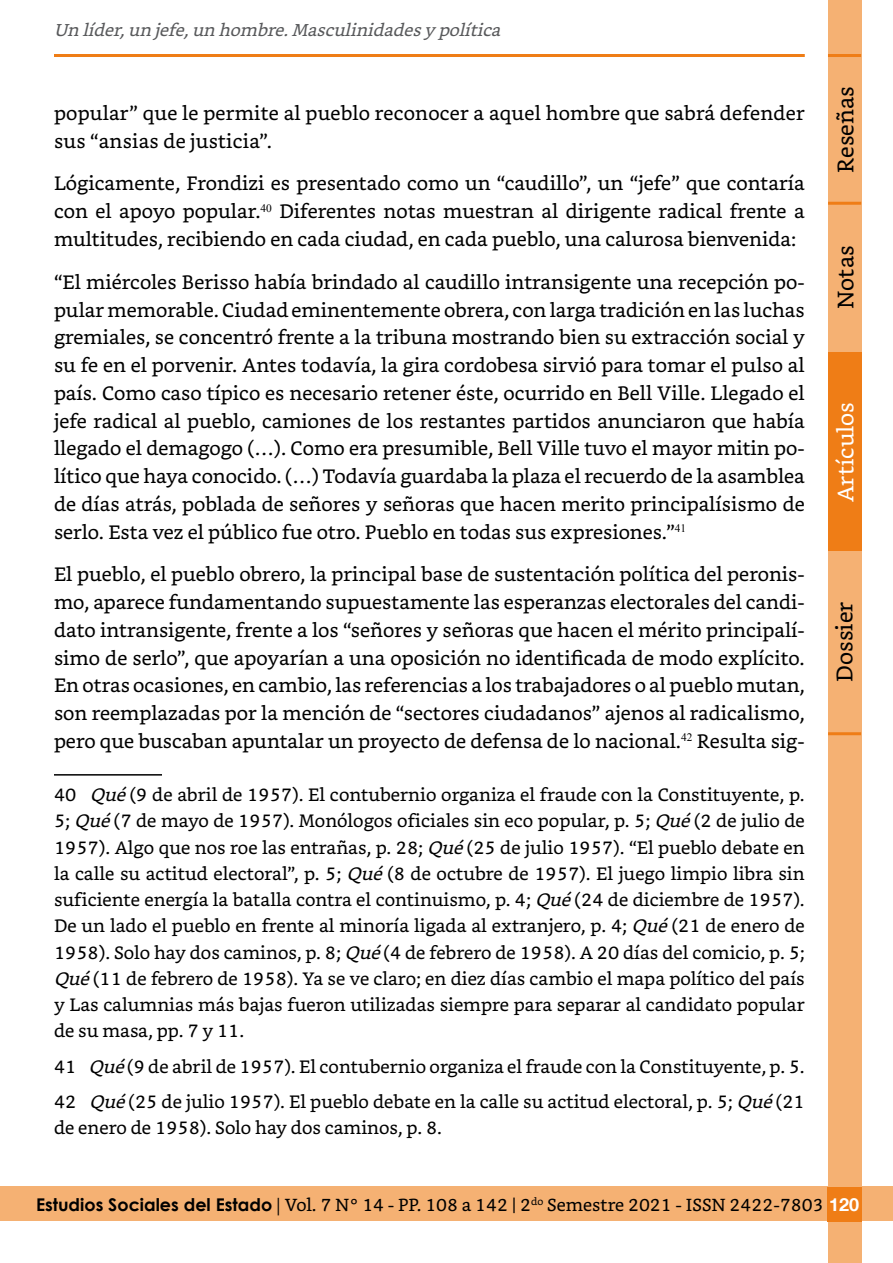
<style>
.page{position:relative;width:893px;height:1263px;background:#fff}
.page>*{position:absolute;margin:0;border:0;box-sizing:border-box;transform-origin:0 0}
.t1{font:22.5px "Bookerly";color:#000}
.t2{font:22.5px "Bookerly";color:#fff}
.Cuerpo{font:19.5px/27.8px "Bookerly";color:#000;text-align:justify}
.Notas_al_pie{font:18px/26.2px "Bookerly";color:#000;text-align:justify}
.t3{font:17.55px "Bookerly";color:#000}
.t4{font:italic 17.25px "Bookerly";color:#58595b}
.s1{font-style:italic}
.s2{font-family:"Century Gothic";font-weight:700}
.s3{font-family:"Minion Pro"}
.s4{font-family:"Helvetica Neue";font-weight:700;font-size:18px;color:#fff}
</style>
<div class="page">
<div style="left:0;top:1187px;width:893px;height:34px;background:#f5b173"></div>
<div style="left:828px;top:0;width:33px;height:1263px;background:#f5b173"></div>
<div style="left:828px;top:352px;width:33px;height:199px;background:#ef7d16"></div>
<hr style="left:828px;top:732px;width:33px;height:3px;background:#ef7d16">
<div style="left:827px;top:1187px;width:35px;height:35px;background:#ef7d16"></div>
<hr style="left:828px;top:202px;width:33px;height:3px;background:#ef7d16">
<hr style="left:828px;top:54px;width:33px;height:3px;background:#ef7d16">
<hr style="left:54px;top:54px;width:751px;height:3px;background:#ef7d16">
<hr style="left:54px;top:774px;width:108px;height:2px;background:#000">
<p class="t4" style="left:54px;top:20px;width:454px">Unlíder,unj efe,unhombre.Masculinidadesypolítica</p>
<p class="Cuerpo" style="left:54px;top:99px;width:752px">popular” que le permite al pueblo reconocer a aquel hombre que sabrá defender sus “ansias de justicia”.</p>
<p class="Cuerpo" style="left:54px;top:170px;width:752px">Lógicamente, Frondizi es presentado como un “caudillo”, un “jefe” que contaría con el apoyo popular.<sup>40</sup> Diferentes notas muestran al dirigente radical frente a multitudes, recibiendo en cada ciudad, en cada pueblo, una calurosa bienvenida:</p>
<p class="Cuerpo" style="left:54px;top:268px;width:752px">“El miércoles Berisso había brindado al caudillo intransigente una recepción po&shy;pular memorable. Ciudad eminentemente obrera, con larga tradición en las luchas gremiales, se concentró frente a la tribuna mostrando bien su extracción social y su fe en el porvenir. Antes todavía, la gira cordobesa sirvió para tomar el pulso al país. Como caso típico es necesario retener éste, ocurrido en Bell Ville. Llegado el jefe radical al pueblo, camiones de los restantes partidos anunciaron que había llegado el demagogo (…). Como era presumible, Bell Ville tuvo el mayor mitin po&shy;lítico que haya conocido. (…) Todavía guardaba la plaza el recuerdo de la asamblea de días atrás, poblada de señores y señoras que hacen merito principalísismo de serlo. Esta vez el público fue otro. Pueblo en todas sus expresiones.”<sup>41</sup></p>
<p class="Cuerpo" style="left:54px;top:561px;width:752px">El pueblo, el pueblo obrero, la principal base de sustentación política del peronis&shy;mo, aparece fundamentando supuestamente las esperanzas electorales del candi&shy;dato intransigente, frente a los “señores y señoras que hacen el mérito principalí&shy;simo de serlo”, que apoyarían a una oposición no identificada de modo explícito.<br>En otras ocasiones, en cambio, las referencias a los trabajadores o al pueblo mutan, son reemplazadas por la mención de “sectores ciudadanos” ajenos al radicalismo, pero que buscaban apuntalar un proyecto de defensa de lo nacional.<sup>42</sup> Resulta sig-</p>
<p class="Notas_al_pie" style="left:54px;top:782px;width:752px">40 <span class="s1">Qué</span>(9 de abril de 1957). El contubernio organiza el fraude con la Constituyente, p.<br>5; <span class="s1">Qué</span>(7 de mayo de 1957). Monólogos oficiales sin eco popular, p. 5; <span class="s1">Qué</span>(2 de julio de 1957). Algo que nos roe las entrañas, p. 28; <span class="s1">Qué</span>(25 de julio 1957). “El pueblo debate en la calle su actitud electoral”, p. 5; <span class="s1">Qué</span>(8 de octubre de 1957). El juego limpio libra sin suficiente energía la batalla contra el continuismo, p. 4; <span class="s1">Qué</span>(24 de diciembre de 1957).<br>De un lado el pueblo en frente al minoría ligada al extranjero, p. 4; <span class="s1">Qué</span>(21 de enero de 1958). Solo hay dos caminos, p. 8; <span class="s1">Qué</span>(4 de febrero de 1958). A 20 días del comicio, p. 5; <span class="s1">Qué</span>(11 de febrero de 1958). Ya se ve claro; en diez días cambio el mapa político del país y Las calumnias más bajas fueron utilizadas siempre para separar al candidato popular de su masa, pp. 7 y 11.</p>
<p class="Notas_al_pie" style="left:54px;top:1053px;width:752px">41 <span class="s1">Qué</span>(9 de abril de 1957). El contubernio organiza el fraude con la Constituyente, p. 5.</p>
<p class="Notas_al_pie" style="left:54px;top:1088px;width:752px">42 <span class="s1">Qué</span>(25 de julio 1957). El pueblo debate en la calle su actitud electoral, p. 5; <span class="s1">Qué</span>(21 de enero de 1958). Solo hay dos caminos, p. 8.</p>
<p class="t1" style="left:833px;top:173px;width:88px;rotate:-90deg">Reseñas</p>
<p class="t1" style="left:833px;top:309px;width:65px;rotate:-90deg">Notas</p>
<p class="t2" style="left:833px;top:502px;width:102px;rotate:-90deg">Artículos</p>
<p class="t1" style="left:832px;top:682px;width:82px;rotate:-90deg">Dossier</p>
<p class="t3" style="left:36px;top:1194px;width:825px"><span class="s2">Estudios Sociales del Estado</span> <span class="s3">|</span> Vol. 7 N° 14 - PP. 108 a 142 | 2<sup>do</sup> Semestre 2021 - ISSN 2422-7803 <span class="s4">120</span></p>
</div>
